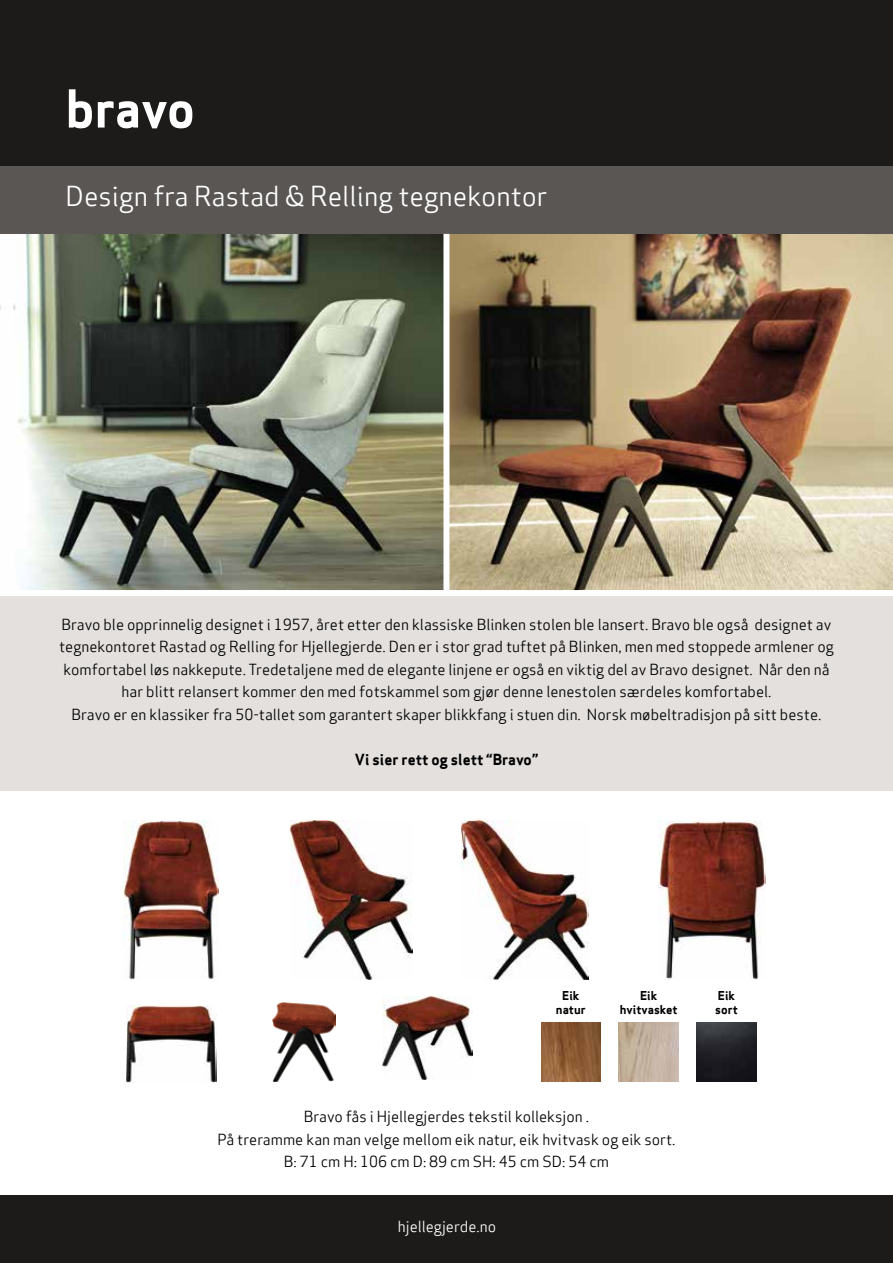
<style>
.page{position:relative;width:893px;height:1263px;background:#fff}
.page>*{position:absolute;margin:0;border:0;box-sizing:border-box;transform-origin:0 0}
.t1{font:51px "Apex Sans Bold T";letter-spacing:-.01em;color:#fff}
.t2{font:27px "Apex Sans Book T";color:#fff}
.t3{font:15px/22.5px "Apex Sans Book T";color:#000;text-align:center}
.t4{font:15px "Apex Sans Bold T";color:#000}
.t5{font:15px "Apex Sans Book T";color:#fff}
.t6{font:12px/14.4px "Apex Sans Bold T";color:#000;text-align:center}
</style>
<div class="page">
<div style="left:0;top:596px;width:893px;height:194px;background:#e3e0de"></div>
<img style="left:449px;top:234px;width:444px;height:356px">
<img style="left:0;top:234px;width:443px;height:356px">
<div style="left:0;top:0;width:893px;height:171px;background:#1d1b19"></div>
<div style="left:0;top:1196px;width:893px;height:67px;background:#1d1b19"></div>
<div style="left:0;top:167px;width:893px;height:67px;background:#5a5654"></div>
<img style="left:291px;top:820px;width:121px;height:160px">
<img style="left:272px;top:1003px;width:64px;height:78px">
<img style="left:126px;top:1006px;width:90px;height:76px">
<img style="left:382px;top:997px;width:91px;height:83px">
<img style="left:462px;top:820px;width:127px;height:160px">
<img style="left:124px;top:820px;width:95px;height:160px">
<img style="left:659px;top:820px;width:107px;height:160px">
<img style="left:619px;top:1022px;width:59px;height:59px">
<img style="left:541px;top:1022px;width:60px;height:59px">
<img style="left:697px;top:1022px;width:59px;height:59px">
<h1 class="t1" style="left:66px;top:76px;width:131px">bravo</h1>
<h2 class="t2" style="left:66px;top:179px;width:483px">Design fra Rastad &amp; Relling tegnekontor</h2>
<p class="t3" style="left:59px;top:613px;width:776px">Bravo ble opprinnelig designet i 1957, året etter den klassiske Blinken stolen ble lansert. Bravo ble også designet av tegnekontoret Rastad og Relling for Hjellegjerde. Den er i stor grad tuftet på Blinken, men med stoppede armlener og komfortabel løs nakkepute. Tredetaljene med de elegante linjene er også en viktig del av Bravo designet. Når den nå har blitt relansert kommer den med fotskammel som gjør denne lenestolen særdeles komfortabel.<br>Bravo er en klassiker fra 50-tallet som garantert skaper blikkfang i stuen din. Norsk møbeltradisjon på sitt beste.</p>
<p class="t4" style="left:355px;top:749px;width:185px">Vi sier rett og slett “Bravo”</p>
<p class="t6" style="left:556px;top:988px;width:31px">Eik natur</p>
<p class="t6" style="left:715px;top:988px;width:24px;text-align:left">Eik sort</p>
<p class="t6" style="left:620px;top:988px;width:59px">Eik hvitvasket</p>
<p class="t3" style="left:217px;top:1105px;width:460px">Bravo fås i Hjellegjerdes tekstil kolleksjon .<br>På treramme kan man velge mellom eik natur, eik hvitvask og eik sort.<br>B: 71 cm H: 106 cm D: 89 cm SH: 45 cm SD: 54 cm</p>
<p class="t5" style="left:398px;top:1216px;width:100px">hjellegjerde.no</p>
</div>
